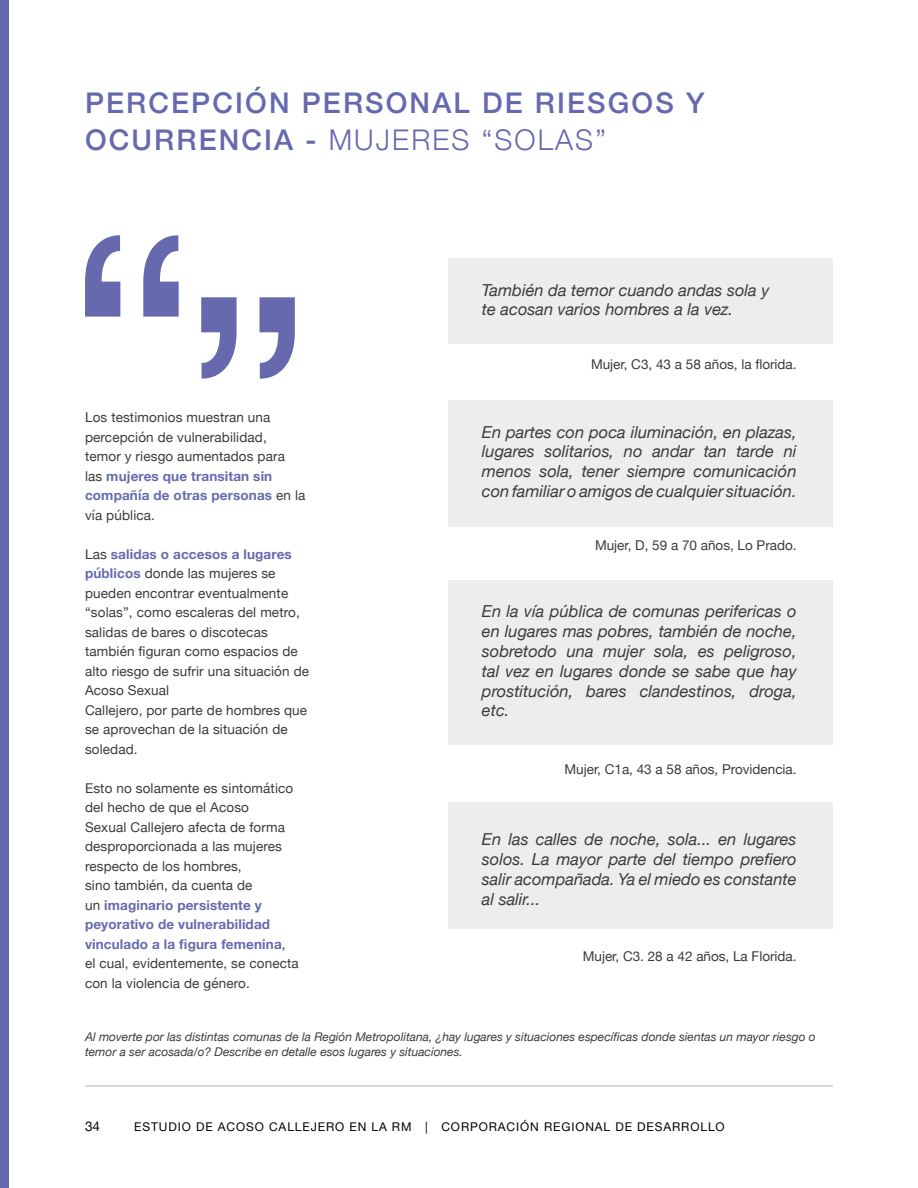
<style>
.page{position:relative;width:918px;height:1188px;background:#fff}
.page>*{position:absolute;margin:0;border:0;box-sizing:border-box;transform-origin:0 0}
.t1{font:500 28.5px/37.5px "Helvetica Neue";letter-spacing:.075em;color:#6669ae}
.t2{font:italic 16.5px/19.8px "Helvetica Neue";color:#3b3b3c;text-align:justify}
.t3{font:13.5px/19.5px "Helvetica Neue";letter-spacing:.01em;color:#3b3b3c}
.t4{font:13.5px "Helvetica Neue";color:#000}
.t5{font:italic 12px/14.4px "Helvetica Neue";color:#3b3b3c}
.t6{font:12px "Helvetica Neue";letter-spacing:.075em;color:#000}
.s1{font-weight:300}
.s2{font-weight:700;color:#6669ae}
</style>
<div class="page">
<hr style="left:85px;top:1086px;width:748px;height:1px;background:#b3b4b3">
<div style="left:0;top:0;width:9px;height:1188px;background:#6669ae"></div>
<div style="left:448px;top:258px;width:385px;height:86px;background:#ededed"></div>
<div style="left:448px;top:401px;width:385px;height:126px;background:#ededed"></div>
<div style="left:448px;top:580px;width:385px;height:165px;background:#ededed"></div>
<div style="left:448px;top:803px;width:385px;height:126px;background:#ededed"></div>
<svg style="left:85px;top:235px;width:94px;height:82px"></svg>
<svg style="left:201px;top:297px;width:94px;height:82px"></svg>
<h1 class="t1" style="left:85px;top:82px;width:621px">PERCEPCIÓN PERSONAL DE RIESGOS Y<br>OCURRENCIA - <span class="s1">MUJERES “SOLAS”</span></h1>
<p class="t2" style="left:482px;top:281px;width:289px">También da temor cuando andas sola y te acosan varios hombres a la vez.</p>
<p class="t3" style="left:85px;top:409px;width:222px">Los testimonios muestran una percepción de vulnerabilidad, temor y riesgo aumentados para las <span class="s2">mujeres que transitan sin compañía de otras personas</span> en la vía pública.</p>
<p class="t3" style="left:85px;top:545px;width:226px">Las <span class="s2">salidas o accesos a lugares públicos</span> donde las mujeres se pueden encontrar eventualmente “solas”, como escaleras del metro, salidas de bares o discotecas también figuran como espacios de alto riesgo de sufrir una situación de<br>Acoso Sexual<br>Callejero, por parte de hombres que se aprovechan de la situación de soledad.</p>
<p class="t3" style="left:85px;top:779px;width:215px">Esto no solamente es sintomático del hecho de que el Acoso<br>Sexual Callejero afecta de forma desproporcionada a las mujeres respecto de los hombres,<br>sino también, da cuenta de<br>un <span class="s2">imaginario persistente y peyorativo de vulnerabilidad vinculado a la figura femenina</span>, el cual, evidentemente, se conecta con la violencia de género.</p>
<p class="t3" style="left:591px;top:355px;width:207px">Mujer, C3, 43 a 58 años, la florida.</p>
<p class="t2" style="left:482px;top:423px;width:316px">En partes con poca iluminación, en plazas, lugares solitarios, no andar tan tarde ni menos sola, tener siempre comunicación con familiar o amigos de cualquier situación.</p>
<p class="t3" style="left:595px;top:536px;width:203px">Mujer, D, 59 a 70 años, Lo Prado.</p>
<p class="t2" style="left:482px;top:603px;width:316px">En la vía pública de comunas perifericas o en lugares mas pobres, también de noche, sobretodo una mujer sola, es peligroso, tal vez en lugares donde se sabe que hay prostitución, bares clandestinos, droga, etc.</p>
<p class="t3" style="left:565px;top:760px;width:234px">Mujer, C1a, 43 a 58 años, Providencia.</p>
<p class="t2" style="left:482px;top:830px;width:316px">En las calles de noche, sola... en lugares solos. La mayor parte del tiempo prefiero salir acompañada. Ya el miedo es constante al salir...</p>
<p class="t3" style="left:583px;top:948px;width:215px">Mujer, C3. 28 a 42 años, La Florida.</p>
<p class="t5" style="left:85px;top:1031px;width:732px">Al moverte por las distintas comunas de la Región Metropolitana, ¿hay lugares y situaciones específicas donde sientas un mayor riesgo o temor a ser acosada/o? Describe en detalle esos lugares y situaciones.</p>
<p class="t4" style="left:85px;top:1117px;width:17px">34</p>
<p class="t6" style="left:134px;top:1118px;width:592px">ESTUDIO DE ACOSO CALLEJERO EN LA RM | CORPORACIÓN REGIONAL DE DESARROLLO</p>
</div>
